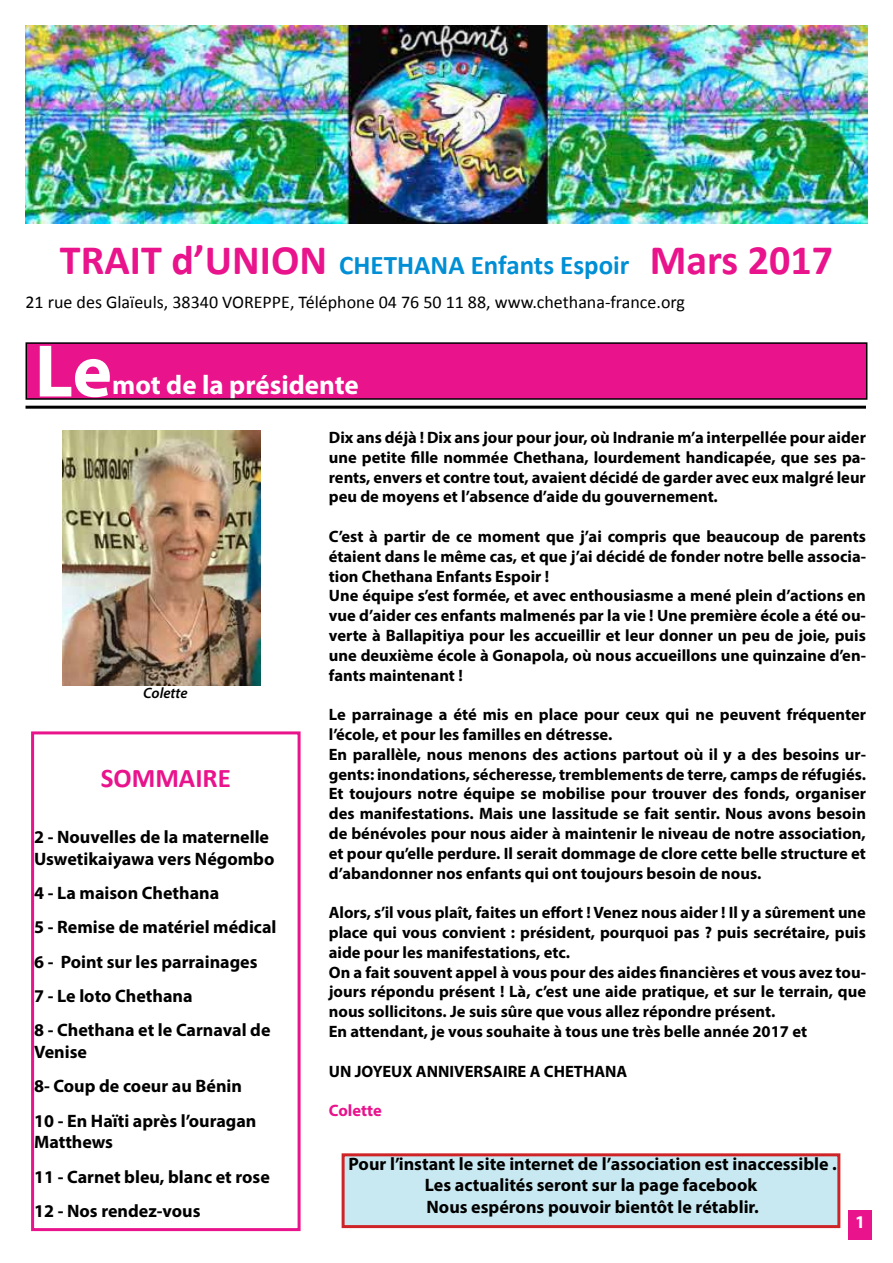
<style>
.page{position:relative;width:893px;height:1263px;background:#fff}
.page>*{position:absolute;margin:0;border:0;box-sizing:border-box;transform-origin:0 0}
.t1{font:700 75px "Myriad Pro";color:#fff}
.t2{font:700 42px "Calibri";color:#e9138c}
.t3{font:700 27px "Calibri";color:#008fd5}
.t4{font:700 27px "Myriad Pro";color:#fff}
.t5{font:700 27px "Calibri";color:#e9138c}
.t6{font:700 18px/34.3px "Myriad Pro";color:#000}
.t7{font:18px "Calibri";color:#000}
.t8{font:700 18px "Myriad Pro";color:#fff}
.t9{font:700 16.5px/19.8px "Myriad Pro";color:#000}
.t10{font:700 16.5px "Myriad Pro";color:#e9138c}
.t11{font:italic 600 15px "Myriad Pro";color:#000}
.s1{font-size:42px;color:#e9138c}
</style>
<div class="page">
<img style="left:26px;top:26px;width:841px;height:197px">
<div style="left:31px;top:731px;width:270px;height:500px;border:3px solid #e9138c"></div>
<div style="left:26px;top:343px;width:841px;height:56px;background:#e9138c"></div>
<div style="left:26px;top:342px;width:841px;height:58px;border:2px solid #000"></div>
<div style="left:848px;top:1210px;width:24px;height:29px;background:#e9138c"></div>
<img style="left:63px;top:431px;width:197px;height:255px">
<hr style="left:26px;top:406px;width:840px;height:3px;background:#000">
<div style="left:343px;top:1155px;width:496px;height:71px;background:#c8e9f1"></div>
<div style="left:342px;top:1153px;width:498px;height:75px;border:3px solid #cf2427"></div>
<h2 class="t2" style="left:60px;top:233px;width:269px">TRAIT d’UNION</h2>
<h3 class="t3" style="left:339px;top:248px;width:495px">CHETHANA Enfants Espoir <span class="s1">Mars 2017</span></h3>
<p class="t7" style="left:26px;top:291px;width:661px">21 rue des Glaïeuls, 38340 VOREPPE, Téléphone 04 76 50 11 88, www.chethana-france.org</p>
<h1 class="t1" style="left:35px;top:322px;width:79px">Le</h1>
<h3 class="t4" style="left:112px;top:367px;width:248px">mot de la présidente</h3>
<p class="t9" style="left:329px;top:427px;width:539px;text-align:justify">Dix ans déjà ! Dix ans jour pour jour, où Indranie m’a interpellée pour aider une petite fille nommée Chethana, lourdement handicapée, que ses pa&shy;rents, envers et contre tout, avaient décidé de garder avec eux malgré leur peu de moyens et l’absence d’aide du gouvernement.</p>
<p class="t9" style="left:329px;top:526px;width:539px">C’est à partir de ce moment que j’ai compris que beaucoup de parents étaient dans le même cas, et que j’ai décidé de fonder notre belle associa&shy;tion Chethana Enfants Espoir !<br>Une équipe s’est formée, et avec enthousiasme a mené plein d’actions en vue d’aider ces enfants malmenés par la vie ! Une première école a été ou&shy;verte à Ballapitiya pour les accueillir et leur donner un peu de joie, puis une deuxième école à Gonapola, où nous accueillons une quinzaine d’en&shy;fants maintenant !</p>
<p class="t9" style="left:329px;top:704px;width:539px">Le parrainage a été mis en place pour ceux qui ne peuvent fréquenter l’école, et pour les familles en détresse.<br>En parallèle, nous menons des actions partout où il y a des besoins ur&shy;gents: inondations, sécheresse, tremblements de terre, camps de réfugiés.<br>Et toujours notre équipe se mobilise pour trouver des fonds, organiser des manifestations. Mais une lassitude se fait sentir. Nous avons besoin de bénévoles pour nous aider à maintenir le niveau de notre association, et pour qu’elle perdure. Il serait dommage de clore cette belle structure et d’abandonner nos enfants qui ont toujours besoin de nous.</p>
<p class="t9" style="left:329px;top:902px;width:539px">Alors, s’il vous plaît, faites un effort ! Venez nous aider ! Il y a sûrement une place qui vous convient : président, pourquoi pas ? puis secrétaire, puis aide pour les manifestations, etc.<br>On a fait souvent appel à vous pour des aides financières et vous avez tou&shy;jours répondu présent ! Là, c’est une aide pratique, et sur le terrain, que nous sollicitons. Je suis sûre que vous allez répondre présent.<br>En attendant, je vous souhaite à tous une très belle année 2017 et</p>
<p class="t9" style="left:329px;top:1060px;width:300px">UN JOYEUX ANNIVERSAIRE A CHETHANA</p>
<p class="t10" style="left:329px;top:1100px;width:55px">Colette</p>
<p class="t11" style="left:143px;top:684px;width:46px">Colette</p>
<h3 class="t5" style="left:101px;top:761px;width:132px">SOMMAIRE</h3>
<p class="t6" style="left:34px;top:825px;width:242px;line-height:21.6px">2 - Nouvelles de la maternelle<br>Uswetikaiyawa vers Négombo</p>
<p class="t6" style="left:34px;top:875px;width:244px">4 - La maison Chethana<br>5 - Remise de matériel médical<br>6 - Point sur les parrainages<br>7 - Le loto Chethana<br>8 - Chethana et le Carnaval de</p>
<p class="t6" style="left:34px;top:1034px;width:224px">Venise<br>8- Coup de coeur au Bénin<br>10 - En Haïti après l’ouragan</p>
<p class="t6" style="left:34px;top:1124px;width:237px">Matthews<br>11 - Carnet bleu, blanc et rose<br>12 - Nos rendez-vous</p>
<p class="t6" style="left:349px;top:1152px;width:490px;line-height:21.6px;text-align:center">Pour l’instant le site internet de l’association est inaccessible .<br>Les actualités seront sur la page facebook<br>Nous espérons pouvoir bientôt le rétablir.</p>
<p class="t8" style="left:855px;top:1210px;width:11px">1</p>
</div>
